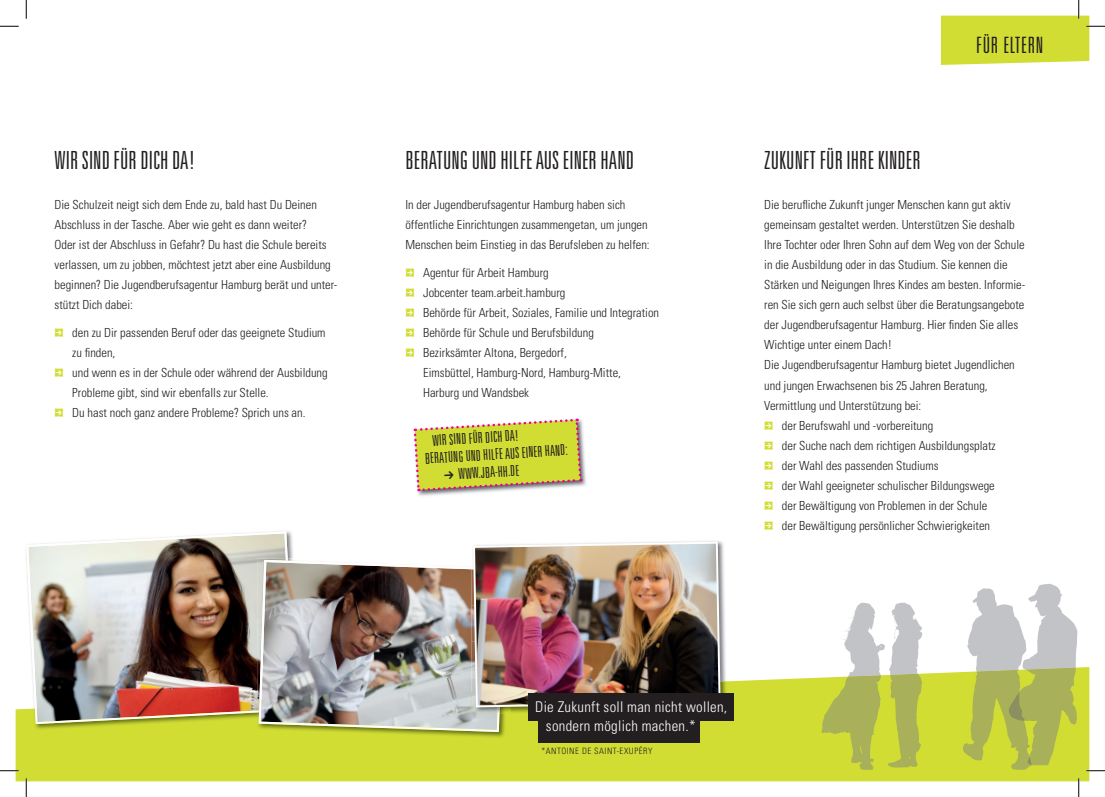
<style>
.page{position:relative;width:1105px;height:797px;background:#fff}
.page>*{position:absolute;margin:0;border:0;box-sizing:border-box;transform-origin:0 0}
.t1{font:300 ultra-condensed 25px "Univers LT Std";letter-spacing:.005em;color:#231f20}
.t2{font:300 ultra-condensed 22.5px "Univers LT Std";letter-spacing:.03em;color:#231f20}
.t3{font:300 ultra-condensed 15px "Univers LT Std";color:#231f20}
.t4{font:300 condensed 14.75px/18.9px "Univers LT Std";letter-spacing:.02em;color:#fff}
.t5{font:300 condensed 12.5px/20px "Univers LT Std";color:#231f20}
.t6{font:300 condensed 8.75px "Univers LT Std";letter-spacing:.06em;color:#231f20}
.s1{font-family:"Kosmik OT Glyphs";font-weight:400;font-stretch:normal;font-size:16.25px;color:#d1dd33}
</style>
<div class="page">
<div style="left:16px;top:667px;width:1073px;height:114px;background:#d1dd33"></div>
<img style="left:25px;top:708px;width:232px;height:22px">
<img style="left:26px;top:531px;width:267px;height:193px">
<img style="left:257px;top:713px;width:254px;height:25px">
<img style="left:257px;top:712px;width:2px;height:18px">
<img style="left:257px;top:558px;width:31px;height:154px">
<img style="left:259px;top:560px;width:245px;height:172px">
<img style="left:511px;top:681px;width:216px;height:32px">
<img style="left:504px;top:708px;width:7px;height:5px">
<img style="left:472px;top:708px;width:32px;height:5px">
<img style="left:472px;top:541px;width:250px;height:167px">
<div style="left:528px;top:693px;width:205px;height:27px;background:#231f20"></div>
<div style="left:538px;top:715px;width:161px;height:27px;background:#231f20"></div>
<svg style="left:821px;top:602px;width:101px;height:167px"></svg>
<svg style="left:963px;top:583px;width:114px;height:186px"></svg>
<img style="left:417px;top:435px;width:169px;height:61px">
<svg style="left:0;top:25px;width:19px;height:2px"></svg>
<svg style="left:0;top:770px;width:19px;height:1px"></svg>
<svg style="left:1086px;top:770px;width:19px;height:1px"></svg>
<svg style="left:25px;top:0;width:2px;height:19px"></svg>
<svg style="left:25px;top:778px;width:2px;height:19px"></svg>
<svg style="left:941px;top:0;width:164px;height:65px"></svg>
<svg style="left:1078px;top:778px;width:1px;height:19px"></svg>
<svg style="left:413px;top:418px;width:170px;height:74px;background:#d3d558"></svg>
<h1 class="t1" style="left:55px;top:147px;width:142px">WIR SIND FÜR DICH DA!</h1>
<p class="t5" style="left:55px;top:195px;width:284px">Die Schulzeit neigt sich dem Ende zu, bald hast Du Deinen Abschluss in der Tasche. Aber wie geht es dann weiter?<br>Oder ist der Abschluss in Gefahr? Du hast die Schule bereits verlassen, um zu jobben, möchtest jetzt aber eine Ausbildung beginnen? Die Jugendberufsagentur Hamburg berät und unter&shy;stützt Dich dabei:</p>
<p class="t5" style="left:55px;top:322px;width:273px"><span class="s1">2</span> den zu Dir passenden Beruf oder das geeignete Studium</p>
<p class="t5" style="left:72px;top:342px;width:45px">zu finden,</p>
<p class="t5" style="left:55px;top:362px;width:275px"><span class="s1">2</span> und wenn es in der Schule oder während der Ausbildung</p>
<p class="t5" style="left:72px;top:382px;width:198px">Probleme gibt, sind wir ebenfalls zur Stelle.</p>
<p class="t5" style="left:55px;top:402px;width:252px"><span class="s1">2</span> Du hast noch ganz andere Probleme? Sprich uns an.</p>
<h1 class="t1" style="left:405px;top:147px;width:230px">BERATUNG UND HILFE AUS EINER HAND</h1>
<p class="t5" style="left:405px;top:195px;width:246px">In der Jugendberufsagentur Hamburg haben sich öffentliche Einrichtungen zusammengetan, um jungen<br>Menschen beim Einstieg in das Berufsleben zu helfen:</p>
<p class="t5" style="left:405px;top:262px;width:145px"><span class="s1">2</span> Agentur für Arbeit Hamburg</p>
<p class="t5" style="left:405px;top:282px;width:162px"><span class="s1">2</span> Jobcenter team.arbeit.hamburg</p>
<p class="t5" style="left:405px;top:302px;width:255px"><span class="s1">2</span> Behörde für Arbeit, Soziales, Familie und Integration</p>
<p class="t5" style="left:405px;top:322px;width:190px"><span class="s1">2</span> Behörde für Schule und Berufsbildung</p>
<p class="t5" style="left:405px;top:342px;width:163px"><span class="s1">2</span> Bezirksämter Altona, Bergedorf,</p>
<p class="t5" style="left:423px;top:362px;width:199px">Eimsbüttel, Hamburg-Nord, Hamburg-Mitte,</p>
<p class="t5" style="left:423px;top:382px;width:107px">Harburg und Wandsbek</p>
<p class="t3" style="left:432px;top:433px;width:88px;rotate:-4deg">WIR SIND FÜR DICH DA!</p>
<p class="t3" style="left:424px;top:451px;width:144px;rotate:-4deg">BERATUNG UND HILFE AUS EINER HAND:</p>
<p class="t3" style="left:458px;top:466px;width:62px;rotate:-4deg">WWW.JBA-HH.DE</p>
<h2 class="t2" style="left:976px;top:33px;width:69px">FÜR ELTERN</h2>
<h1 class="t1" style="left:764px;top:147px;width:158px">ZUKUNFT FÜR IHRE KINDER</h1>
<p class="t5" style="left:764px;top:195px;width:262px">Die berufliche Zukunft junger Menschen kann gut aktiv gemeinsam gestaltet werden. Unterstützen Sie deshalb Ihre Tochter oder Ihren Sohn auf dem Weg von der Schule in die Ausbildung oder in das Studium. Sie kennen die Stärken und Neigungen Ihres Kindes am besten. Informie&shy;ren Sie sich gern auch selbst über die Beratungsangebote der Jugendberufsagentur Hamburg. Hier finden Sie alles Wichtige unter einem Dach!<br>Die Jugendberufsagentur Hamburg bietet Jugendlichen und jungen Erwachsenen bis 25 Jahren Beratung, Vermittlung und Unterstützung bei:<br><span class="s1">2</span> der Berufswahl und -vorbereitung<br><span class="s1">2</span> der Suche nach dem richtigen Ausbildungsplatz<br><span class="s1">2</span> der Wahl des passenden Studiums<br><span class="s1">2</span> der Wahl geeigneter schulischer Bildungswege<br><span class="s1">2</span> der Bewältigung von Problemen in der Schule<br><span class="s1">2</span> der Bewältigung persönlicher Schwierigkeiten</p>
<p class="t4" style="left:546px;top:697px;width:183px;text-indent:-11px">Die Zukunft soll man nicht wollen, sondern möglich machen.*</p>
<p class="t6" style="left:541px;top:745px;width:113px">*ANTOINE DE SAINT-EXUPÉRY</p>
</div>
